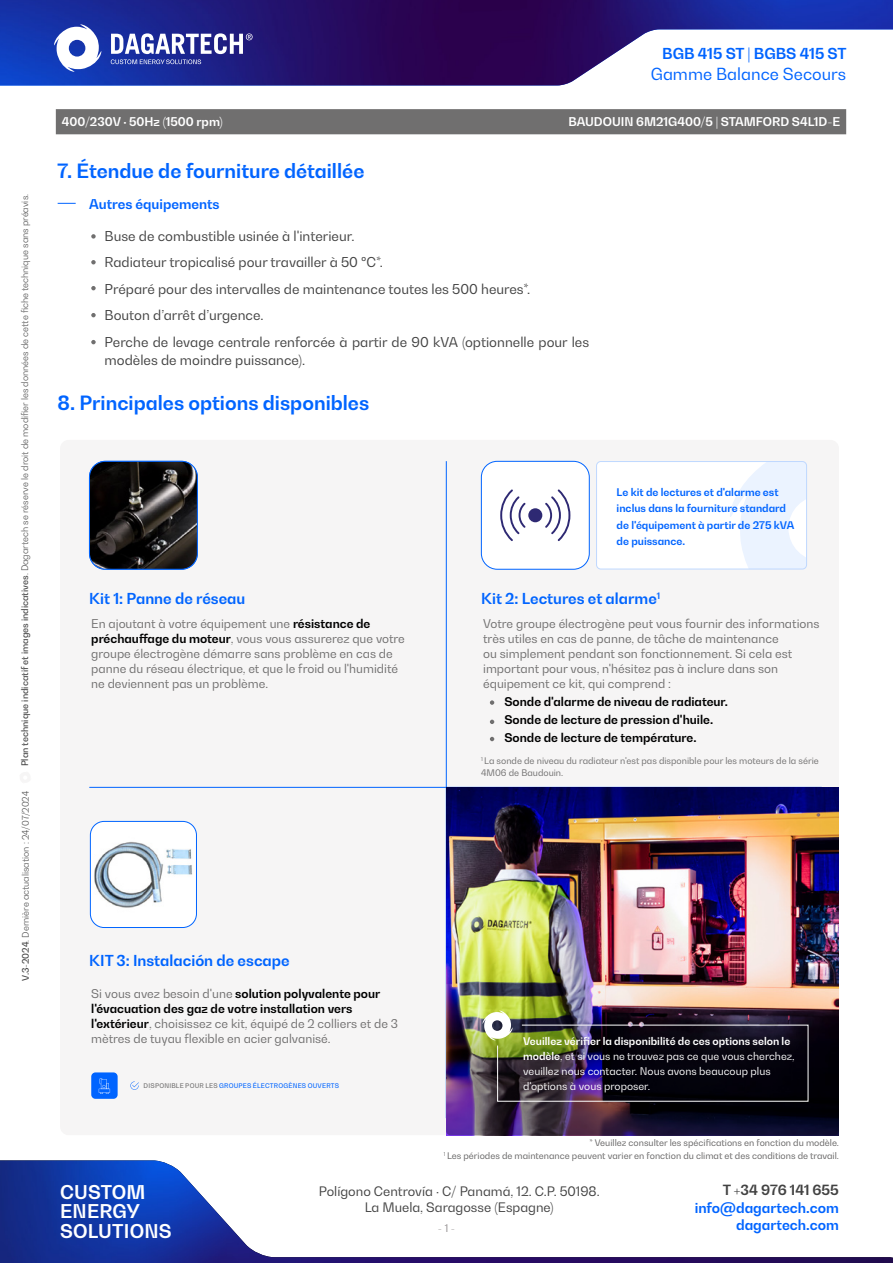
<style>
.page{position:relative;width:893px;height:1263px;background:#fff}
.page>*{position:absolute;margin:0;border:0;box-sizing:border-box;transform-origin:0 0}
.t1{font:700 19.5px "Bw Gradual";color:#0064ff}
.t2{font:700 18.75px/19.4px "Bw Gradual";letter-spacing:.01em;color:#fff}
.t3{font:16.5px "Bw Gradual";color:#0064ff}
.t4{font:700 15px "Bw Gradual";color:#0064ff}
.t5{font:700 13.95px "Bw Gradual";color:#0064ff}
.t6{font:700 13.95px "Bw Gradual";color:#424242}
.t7{font:13.5px/26.5px "Bw Gradual";color:#424242}
.t8{font:700 13.5px "Bw Gradual";color:#0064ff}
.t9{font:12.9px/16.2px "Bw Gradual";color:#424242;text-align:center}
.t10{font:12px/15px "Bw Gradual";color:#706f6f}
.t11{font:700 12px/18px "Bw Gradual";color:#000}
.t12{font:700 12px "Bw Gradual";color:#fff}
.t13{font:10.5px/15px "Bw Gradual";color:#fff}
.t14{font:700 10.5px/16.5px "Bw Gradual";color:#0064ff}
.t15{font:10.5px "Bw Gradual";color:#949091}
.t16{font:300 9px "Bw Gradual";color:#424242}
.t17{font:9px/13.2px "Bw Gradual";color:#646363;text-align:right}
.t18{font:9px/12px "Bw Gradual";color:#706f6f}
.t19{font:500 6.45px "Bw Gradual";letter-spacing:.035em;color:#0064ff}
.s1{font-weight:500}
.s2{font-weight:700;color:#000}
.s3{color:#706f6f}
.s4{font-weight:700}
</style>
<div class="page">
<img style="left:0;top:1160px;width:893px;height:103px">
<img style="left:0;top:0;width:893px;height:85px">
<svg style="left:111px;top:33px;width:142px;height:31px"></svg>
<svg style="left:54px;top:24px;width:47px;height:48px"></svg>
<svg style="left:58px;top:203px;width:18px;height:1px"></svg>
<svg style="left:91px;top:234px;width:5px;height:5px"></svg>
<svg style="left:91px;top:260px;width:5px;height:4px"></svg>
<svg style="left:91px;top:286px;width:5px;height:4px"></svg>
<svg style="left:91px;top:313px;width:5px;height:4px"></svg>
<svg style="left:91px;top:340px;width:5px;height:4px"></svg>
<div style="left:56px;top:109px;width:790px;height:25px;background:#706f6f"></div>
<div style="left:60px;top:440px;width:779px;height:695px;background:#f6f5f5;border-radius:9px"></div>
<hr style="left:446px;top:461px;width:1px;height:657px;background:#0064ff">
<hr style="left:89px;top:787px;width:733px;height:1px;background:#0064ff">
<img style="left:446px;top:787px;width:393px;height:348px">
<img style="left:446px;top:1010px;width:393px;height:125px;border-radius:4px">
<img style="left:482px;top:1010px;width:326px;height:91px">
<img style="left:89px;top:461px;width:108px;height:108px">
<div style="left:89px;top:461px;width:109px;height:108px;border:1px solid #0064ff;border-radius:16px"></div>
<div style="left:481px;top:461px;width:108px;height:108px;background:#fff;border-radius:16px"></div>
<div style="left:481px;top:461px;width:108px;height:108px;border:1px solid #0064ff;border-radius:16px"></div>
<div style="left:528px;top:508px;width:14px;height:14px;background:#2e2973;border-radius:50%"></div>
<svg style="left:500px;top:489px;width:26px;height:52px"></svg>
<svg style="left:545px;top:489px;width:25px;height:52px"></svg>
<svg style="left:490px;top:700px;width:4px;height:5px"></svg>
<svg style="left:490px;top:720px;width:4px;height:4px"></svg>
<svg style="left:490px;top:737px;width:4px;height:4px"></svg>
<div style="left:91px;top:1072px;width:27px;height:27px;background:#0064ff;border-radius:4px"></div>
<svg style="left:130px;top:1081px;width:9px;height:9px"></svg>
<svg style="left:99px;top:1078px;width:11px;height:16px"></svg>
<img style="left:90px;top:821px;width:106px;height:106px">
<div style="left:90px;top:821px;width:107px;height:107px;border:1px solid #0064ff;border-radius:14px"></div>
<div style="left:597px;top:461px;width:210px;height:108px;background:#fff;border-radius:4px"></div>
<svg style="left:730px;top:463px;width:77px;height:106px"></svg>
<div style="left:596px;top:461px;width:211px;height:108px;border:1px solid #bfd8ff;border-radius:4px"></div>
<p class="t16" style="left:19px;top:766px;width:574px;rotate:-90deg"><span class="s1">Plan technique indicatif et images indicatives</span>. Dagartech se réserve le droit de modifier les données de cette fiche technique sans préavis.</p>
<p class="t16" style="left:20px;top:981px;width:191px;rotate:-90deg"><span class="s1">V.3-2024</span>. Dernière actualisation : 24/07/2024</p>
<p class="t4" style="left:662px;top:44px;width:186px">BGB 415 ST | BGBS 415 ST</p>
<h3 class="t3" style="left:651px;top:63px;width:197px">Gamme Balance Secours</h3>
<p class="t12" style="left:62px;top:114px;width:162px">400/230V · 50Hz (1500 rpm)</p>
<p class="t12" style="left:568px;top:114px;width:273px">BAUDOUIN 6M21G400/5 | STAMFORD S4L1D-E</p>
<h1 class="t1" style="left:58px;top:158px;width:308px">7. Étendue de fourniture détaillée</h1>
<p class="t8" style="left:89px;top:195px;width:132px">Autres équipements</p>
<p class="t7" style="left:105px;top:222px;width:486px">Buse de combustible usinée à l'interieur.<br>Radiateur tropicalisé pour travailler à 50 ºC*.<br>Préparé pour des intervalles de maintenance toutes les 500 heures*.<br>Bouton d’arrêt d’urgence.<br>Perche de levage centrale renforcée à partir de 90 kVA (optionnelle pour les</p>
<p class="t7" style="left:105px;top:346px;width:202px">modèles de moindre puissance).</p>
<h1 class="t1" style="left:58px;top:390px;width:313px">8. Principales options disponibles</h1>
<p class="t4" style="left:89px;top:589px;width:158px">Kit 1: Panne de réseau</p>
<p class="t10" style="left:91px;top:615px;width:315px">En ajoutant à votre équipement une <span class="s2">résistance de préchauffage du moteur</span>, vous vous assurerez que votre groupe électrogène démarre sans problème en cas de panne du réseau électrique, et que le froid ou l'humidité ne deviennent pas un problème.</p>
<p class="t14" style="left:617px;top:483px;width:179px">Le kit de lectures et d'alarme est inclus dans la fourniture standard de l'équipement à partir de 275 kVA de puissance.</p>
<p class="t4" style="left:481px;top:589px;width:181px">Kit 2: Lectures et alarme<sup>1</sup></p>
<p class="t10" style="left:483px;top:616px;width:338px">Votre groupe électrogène peut vous fournir des informations très utiles en cas de panne, de tâche de maintenance<br>ou simplement pendant son fonctionnement. Si cela est important pour vous, n'hésitez pas à inclure dans son équipement ce kit, qui comprend :</p>
<p class="t11" style="left:504px;top:693px;width:225px">Sonde d'alarme de niveau de radiateur.<br>Sonde de lecture de pression d'huile.<br>Sonde de lecture de température.</p>
<p class="t18" style="left:481px;top:754px;width:339px"><sup>1</sup> La sonde de niveau du radiateur n'est pas disponible pour les moteurs de la série<br>4M06 de Baudouin.</p>
<p class="t4" style="left:89px;top:950px;width:202px">KIT 3: Instalación de escape</p>
<p class="t10" style="left:91px;top:986px;width:308px">Si vous avez besoin d'une <span class="s2">solution polyvalente pour l'évacuation des gaz de votre installation vers l'extérieur</span>, choisissez ce kit, équipé de 2 colliers et de 3 mètres de tuyau flexible en acier galvanisé.</p>
<p class="t19" style="left:144px;top:1081px;width:197px"><span class="s3">DISPONIBLE POUR LES</span> GROUPES ÉLECTROGÈNES OUVERTS</p>
<p class="t13" style="left:523px;top:1033px;width:273px"><span class="s4">Veuillez vérifier la disponibilité de ces options selon le modèle</span>, et si vous ne trouvez pas ce que vous cherchez, veuillez nous contacter. Nous avons beaucoup plus d'options à vous proposer.</p>
<p class="t17" style="left:444px;top:1136px;width:397px">* Veuillez consulter les spécifications en fonction du modèle.<br><sup>1</sup> Les périodes de maintenance peuvent varier en fonction du climat et des conditions de travail.</p>
<h2 class="t2" style="left:60px;top:1182px;width:113px">CUSTOM<br>ENERGY<br>SOLUTIONS</h2>
<p class="t9" style="left:319px;top:1182px;width:282px">Polígono Centrovía · C/ Panamá, 12. C.P. 50198.<br>La Muela, Saragosse (Espagne)</p>
<p class="t15" style="left:438px;top:1221px;width:19px">- 1 -</p>
<p class="t6" style="left:723px;top:1180px;width:118px">T +34 976 141 655</p>
<p class="t5" style="left:695px;top:1199px;width:146px">info@dagartech.com</p>
<p class="t5" style="left:736px;top:1215px;width:104px">dagartech.com</p>
</div>
